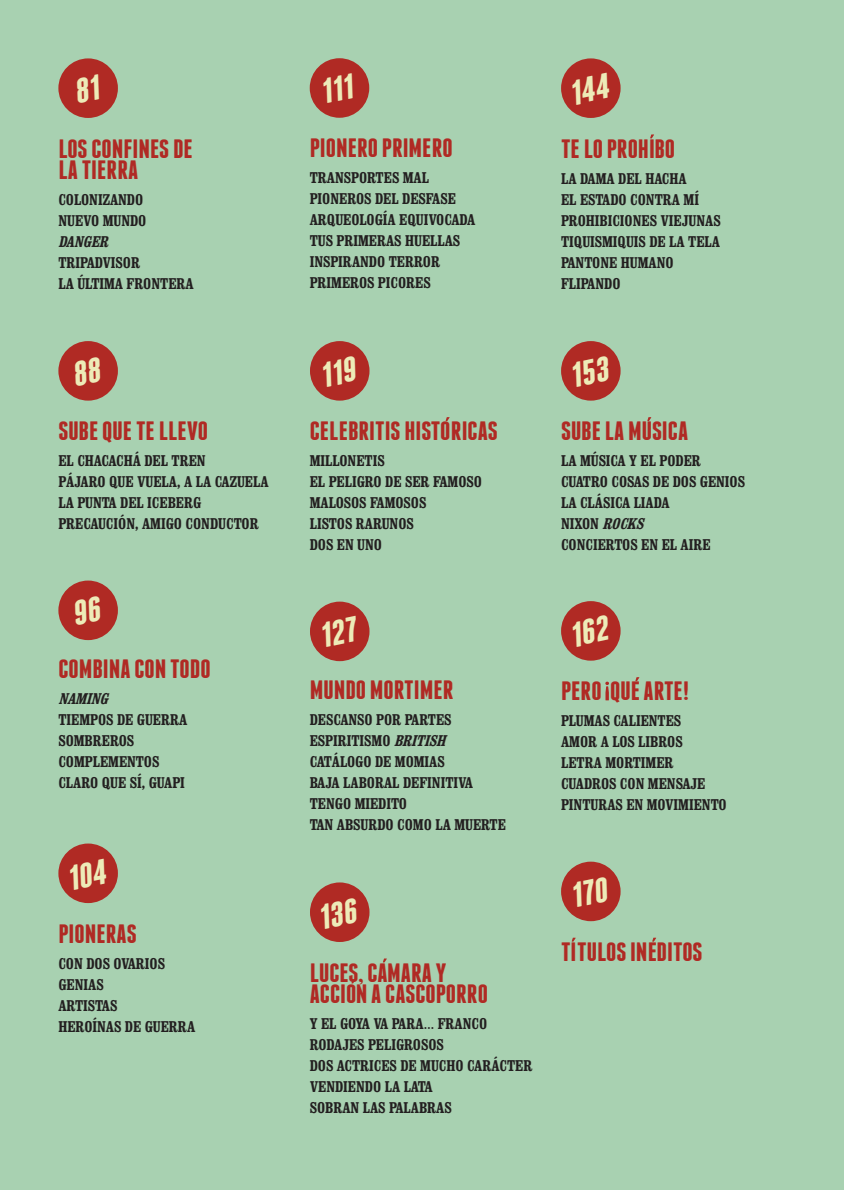
<style>
.page{position:relative;width:844px;height:1190px;background:#a8d1b1}
.page>*{position:absolute;margin:0;border:0;box-sizing:border-box;transform-origin:0 0}
.t1{font:700 26.43px/21px "Franchise";color:#b02a24;scale:1.08 1}
.t2{font:700 15.75px/21px "Clarendon Condensed";color:#231f20}
.t3{font:italic 700 15.75px "Clarendon Condensed";color:#231f20}
.s1{font-style:italic}
</style>
<div class="page">
<div style="left:58px;top:58px;width:60px;height:60px;background:#b02a24;border-radius:50%"></div>
<div style="left:58px;top:341px;width:60px;height:59px;background:#b02a24;border-radius:50%"></div>
<div style="left:58px;top:580px;width:60px;height:60px;background:#b02a24;border-radius:50%"></div>
<div style="left:58px;top:843px;width:60px;height:60px;background:#b02a24;border-radius:50%"></div>
<svg style="left:650px;top:134px;width:4px;height:4px"></svg>
<div style="left:561px;top:58px;width:60px;height:60px;background:#b02a24;border-radius:50%"></div>
<svg style="left:647px;top:417px;width:4px;height:4px"></svg>
<div style="left:561px;top:341px;width:60px;height:59px;background:#b02a24;border-radius:50%"></div>
<svg style="left:605px;top:681px;width:4px;height:19px"></svg>
<svg style="left:635px;top:677px;width:4px;height:4px"></svg>
<div style="left:561px;top:601px;width:60px;height:59px;background:#b02a24;border-radius:50%"></div>
<div style="left:310px;top:58px;width:59px;height:60px;background:#b02a24;border-radius:50%"></div>
<svg style="left:446px;top:417px;width:4px;height:4px"></svg>
<div style="left:310px;top:341px;width:60px;height:59px;background:#b02a24;border-radius:50%"></div>
<div style="left:310px;top:601px;width:60px;height:60px;background:#b02a24;border-radius:50%"></div>
<svg style="left:383px;top:958px;width:4px;height:4px"></svg>
<svg style="left:351px;top:979px;width:4px;height:4px"></svg>
<div style="left:310px;top:882px;width:60px;height:60px;background:#b02a24;border-radius:50%"></div>
<svg style="left:572px;top:937px;width:4px;height:4px"></svg>
<svg style="left:652px;top:937px;width:4px;height:4px"></svg>
<div style="left:561px;top:861px;width:60px;height:60px;background:#b02a24;border-radius:50%"></div>
<h1 class="t1" style="left:58px;top:138px;width:126px">LOS CONFINES DE<br>LA TIERRA</h1>
<p class="t2" style="left:58px;top:188px;width:90px">COLONIZANDO<br>NUEVO MUNDO</p>
<p class="t3" style="left:58px;top:231px;width:56px">DANGER</p>
<p class="t2" style="left:58px;top:251px;width:137px">TRIPADVISOR<br>LA ÚLTIMA FRONTERA</p>
<h1 class="t1" style="left:310px;top:138px;width:134px">PIONERO PRIMERO</h1>
<p class="t2" style="left:310px;top:167px;width:167px">TRANSPORTES MAL<br>PIONEROS DEL DESFASE<br>ARQUEOLOGÍA EQUIVOCADA<br>TUS PRIMERAS HUELLAS<br>INSPIRANDO TERROR<br>PRIMEROS PICORES</p>
<h1 class="t1" style="left:561px;top:138px;width:107px">TE LO PROHIBO</h1>
<p class="t2" style="left:561px;top:167px;width:161px">LA DAMA DEL HACHA<br>EL ESTADO CONTRA MÍ<br>PROHIBICIONES VIEJUNAS<br>TIQUISMIQUIS DE LA TELA<br>PANTONE HUMANO<br>FLIPANDO</p>
<h1 class="t1" style="left:58px;top:420px;width:140px">SUBE QUE TE LLEVO</h1>
<p class="t2" style="left:58px;top:450px;width:212px">EL CHACACHÁ DEL TREN<br>PÁJARO QUE VUELA, A LA CAZUELA<br>LA PUNTA DEL ICEBERG<br>PRECAUCIÓN, AMIGO CONDUCTOR</p>
<h1 class="t1" style="left:310px;top:420px;width:176px">CELEBRITIS HISTORICAS</h1>
<p class="t2" style="left:310px;top:450px;width:174px">MILLONETIS<br>EL PELIGRO DE SER FAMOSO<br>MALOSOS FAMOSOS<br>LISTOS RARUNOS<br>DOS EN UNO</p>
<h1 class="t1" style="left:561px;top:420px;width:119px">SUBE LA MUSICA</h1>
<p class="t2" style="left:561px;top:450px;width:186px">LA MÚSICA Y EL PODER<br>CUATRO COSAS DE DOS GENIOS<br>LA CLÁSICA LIADA<br>N I XO N <span class="s1">ROCKS<br></span>CONCIERTOS EN EL AIRE</p>
<h1 class="t1" style="left:58px;top:658px;width:142px">COMBINA CON TODO</h1>
<p class="t3" style="left:58px;top:689px;width:56px">NAMING</p>
<p class="t2" style="left:58px;top:709px;width:130px">TIEMPOS DE GUERRA<br>SOMBREROS<br>COMPLEMENTOS<br>CLARO QUE SÍ, GUAPI</p>
<h1 class="t1" style="left:58px;top:923px;width:74px">PIONERAS</h1>
<p class="t2" style="left:58px;top:952px;width:138px">CON DOS OVARIOS<br>GENIAS<br>ARTISTAS<br>HEROÍNAS DE GUERRA</p>
<h1 class="t1" style="left:310px;top:679px;width:135px">MUNDO MORTIMER</h1>
<p class="t2" style="left:310px;top:708px;width:198px">DESCANSO POR PARTES<br>ESPIRITISMO <span class="s1">BRITISH<br></span>CATÁLOGO DE MOMIAS<br>BAJA LABORAL DEFINITIVA<br>TENGO MIEDITO<br>TAN ABSURDO COMO LA MUERTE</p>
<h1 class="t1" style="left:561px;top:680px;width:120px">PERO QUEARTE!</h1>
<p class="t2" style="left:561px;top:710px;width:167px">PLUMAS CALIENTES<br>AMOR A LOS LIBROS<br>LETRA MORTIMER<br>CUADROS CON MENSAJE<br>PINTURAS EN MOVIMIENTO</p>
<h1 class="t1" style="left:310px;top:962px;width:167px">LUCES, CAMARA Y<br>ACCION A CASCOPORRO</h1>
<p class="t2" style="left:310px;top:1012px;width:224px">Y EL GOYA VA PARA… FRANCO<br>RODAJES PELIGROSOS<br>DOS ACTRICES DE MUCHO CARÁCTER<br>VENDIENDO LA LATA<br>SOBRAN LAS PALABRAS</p>
<h1 class="t1" style="left:561px;top:941px;width:133px">TITULOS INEDITOS</h1>
</div>
